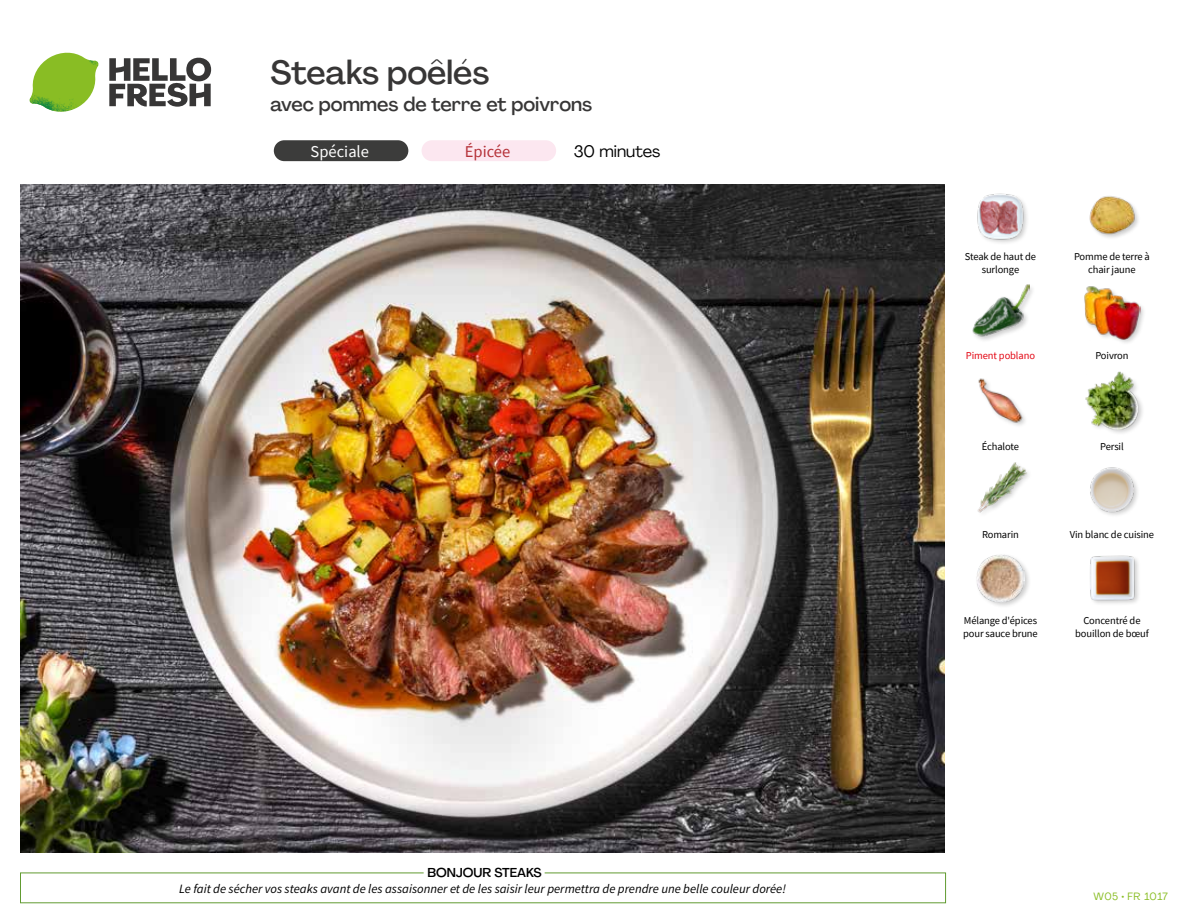
<style>
.page{position:relative;width:1188px;height:918px;background:#fff}
.page>*{position:absolute;margin:0;border:0;box-sizing:border-box;transform-origin:0 0}
.t1{font:500 33px "Agrandir";color:#373636}
.t2{font:500 19.5px "Agrandir";color:#373636}
.t3{font:16.5px "Agrandir";color:#000}
.t4{font:16.5px "Source Sans Pro";color:#fff}
.t5{font:16.5px "Source Sans Pro";color:#b53138}
.t6{font:italic 12.75px "Source Sans Pro";color:#000}
.t7{font:500 12.75px "Agrandir";color:#000}
.t8{font:10.5px/13.5px "Source Sans Pro";letter-spacing:-.01em;color:#000;text-align:center}
.t9{font:10.5px "Source Sans Pro";letter-spacing:-.01em;color:#e30613}
.t10{font:10.5px "Agrandir";letter-spacing:.035em;color:#89bd24}
</style>
<div class="page">
<svg style="left:109px;top:57px;width:102px;height:50px"></svg>
<svg style="left:34px;top:53px;width:62px;height:40px"></svg>
<img style="left:67px;top:53px;width:32px;height:26px">
<img style="left:33px;top:75px;width:59px;height:11px">
<img style="left:29px;top:79px;width:61px;height:33px">
<img style="left:65px;top:86px;width:27px;height:25px">
<img style="left:21px;top:184px;width:924px;height:668px">
<div style="left:422px;top:140px;width:134px;height:21px;background:#fce7f0;border-radius:10px"></div>
<div style="left:274px;top:140px;width:134px;height:21px;background:#3c3c3b;border-radius:10px"></div>
<img style="left:1090px;top:555px;width:49px;height:49px">
<div style="left:975px;top:553px;width:57px;height:56px;background:#000;opacity:.2"></div>
<img style="left:976px;top:554px;width:49px;height:49px">
<img style="left:1090px;top:467px;width:48px;height:48px">
<img style="left:977px;top:462px;width:52px;height:51px">
<div style="left:1084px;top:371px;width:61px;height:65px;background:#000;opacity:.2"></div>
<img style="left:1084px;top:372px;width:57px;height:57px">
<img style="left:978px;top:378px;width:47px;height:48px">
<div style="left:1083px;top:286px;width:63px;height:60px;background:#000;opacity:.2"></div>
<img style="left:1083px;top:286px;width:58px;height:54px">
<div style="left:972px;top:283px;width:63px;height:60px;background:#000;opacity:.2"></div>
<img style="left:972px;top:283px;width:57px;height:57px">
<img style="left:1089px;top:196px;width:50px;height:42px">
<img style="left:977px;top:193px;width:50px;height:50px">
<h1 class="t1" style="left:271px;top:52px;width:220px">Steaks poêlés</h1>
<h2 class="t2" style="left:271px;top:92px;width:323px">avec pommes de terre et poivrons</h2>
<h3 class="t4" style="left:311px;top:141px;width:60px">Spéciale</h3>
<h3 class="t3" style="left:574px;top:141px;width:88px">30 minutes</h3>
<h3 class="t5" style="left:465px;top:141px;width:47px">Épicée</h3>
<p class="t7" style="left:427px;top:864px;width:116px">BONJOUR STEAKS</p>
<p class="t6" style="left:179px;top:881px;width:608px">Le fait de sécher vos steaks avant de les assaisonner et de les saisir leur permettra de prendre une belle couleur dorée!</p>
<p class="t8" style="left:965px;top:249px;width:73px">Steak de haut de surlonge</p>
<p class="t8" style="left:1074px;top:249px;width:77px">Pomme de terre à chair jaune</p>
<p class="t9" style="left:966px;top:348px;width:71px">Piment poblano</p>
<p class="t8" style="left:1095px;top:348px;width:35px">Poivron</p>
<p class="t8" style="left:982px;top:440px;width:39px">Échalote</p>
<p class="t8" style="left:1100px;top:440px;width:25px">Persil</p>
<p class="t8" style="left:982px;top:528px;width:38px">Romarin</p>
<p class="t8" style="left:1070px;top:528px;width:86px">Vin blanc de cuisine</p>
<p class="t8" style="left:963px;top:613px;width:76px;text-align:left">Mélange d'épices pour sauce brune</p>
<p class="t8" style="left:1075px;top:613px;width:75px">Concentré de bouillon de bœuf</p>
<p class="t10" style="left:1093px;top:890px;width:76px">W05 • FR 1017</p>
</div>
